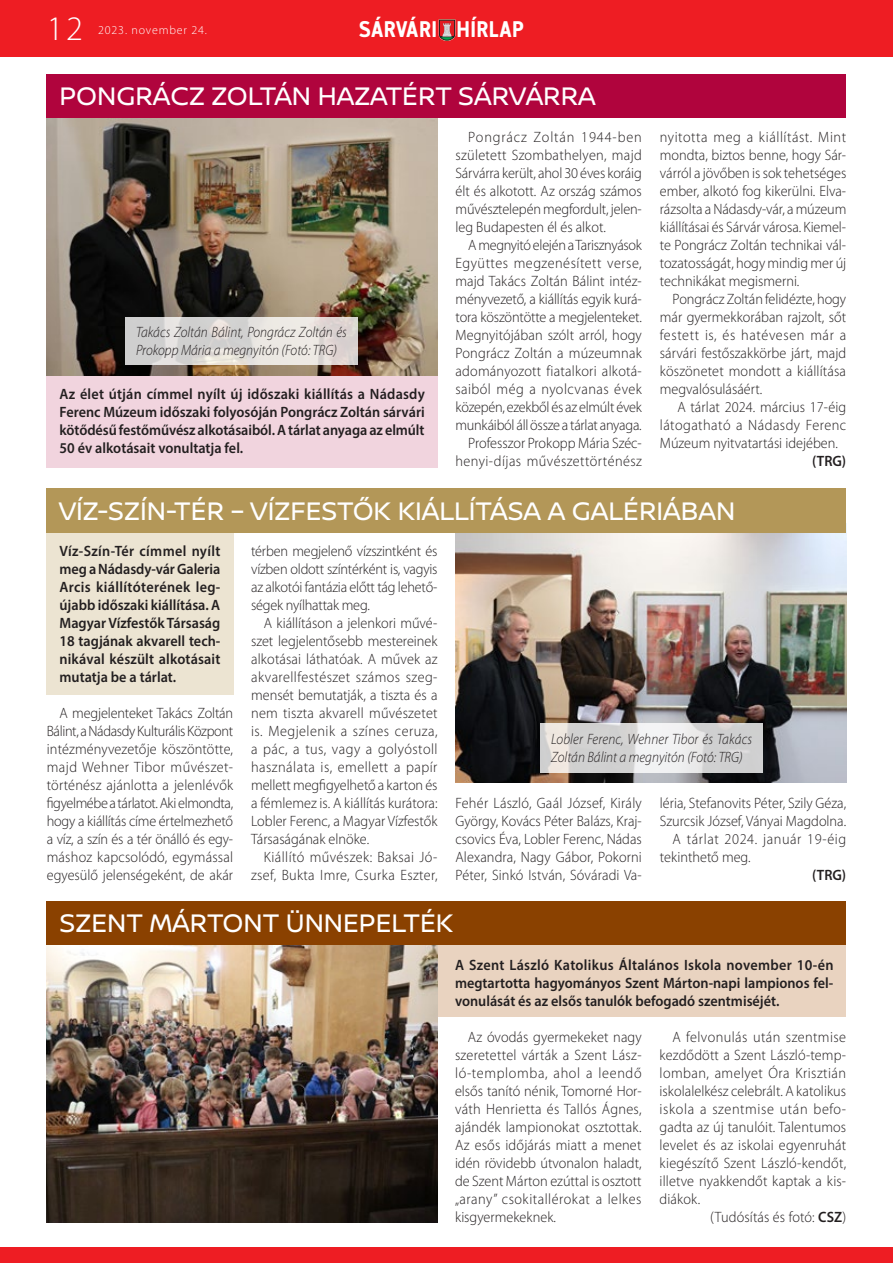
<style>
.page{position:relative;width:893px;height:1263px;background:#fff}
.page>*{position:absolute;margin:0;border:0;box-sizing:border-box;transform-origin:0 0}
.t1{font:300 34.5px "Myriad Pro";color:#fff}
._1_cim{font:27px "Nissan Brand";color:#fff}
.t2{font:900 22.65px "Finador";letter-spacing:.02em;color:#fff;scale:.85 1}
._1_szöveg{font:300 15px/18px "Myriad Pro";color:#231f20;text-align:justify;scale:.95 1}
._1_lead_3-3_mm_ketha{font:600 15px/18px "Myriad Pro";color:#231f20;text-align:justify;scale:.95 1}
._1_lead_3-3_mm{font:600 15px/18px "Myriad Pro";color:#231f20;text-align:justify;scale:.95 1}
._1_képalá{font:italic 300 15px/18px "Myriad Pro";color:#231f20;scale:.9 1}
._1_szöveg-2{font:300 15px/18px "Myriad Pro";letter-spacing:.02em;color:#231f20;text-align:right;scale:.95 1}
._1_szöveg-3{font:300 15px/18px "Myriad Pro";letter-spacing:.025em;color:#231f20;text-align:right;scale:.95 1}
._1_szöveg-4{font:300 15px/18px "Myriad Pro";letter-spacing:.04em;color:#231f20;scale:.95 1}
._1_szöveg-5{font:600 15px "Myriad Pro";color:#231f20;scale:.95 1}
.t3{font:300 12px "Myriad Pro";letter-spacing:.07em;color:#fff}
.s1{font-weight:600}
</style>
<div class="page">
<div style="left:419px;top:917px;width:427px;height:100px;background:#e9d3c0"></div>
<img style="left:47px;top:944px;width:391px;height:278px">
<div style="left:47px;top:522px;width:187px;height:173px;background:#ece4d2"></div>
<img style="left:455px;top:533px;width:391px;height:249px">
<div style="left:47px;top:364px;width:391px;height:104px;background:#f1d4de"></div>
<img style="left:47px;top:118px;width:391px;height:257px">
<div style="left:0;top:0;width:893px;height:57px;background:#ee1d23"></div>
<div style="left:0;top:1247px;width:893px;height:16px;background:#ee1d23"></div>
<svg style="left:540px;top:723px;width:223px;height:49px;fill:#d2d1d1"></svg>
<div style="left:47px;top:901px;width:799px;height:43px;background:#8a4100"></div>
<div style="left:47px;top:74px;width:799px;height:44px;background:#b0043d"></div>
<div style="left:47px;top:488px;width:799px;height:45px;background:#b39758"></div>
<svg style="left:125px;top:318px;width:233px;height:47px;background:#dedad7"></svg>
<svg style="left:439px;top:19px;width:16px;height:22px"></svg>
<h1 class="t1" style="left:47px;top:8px;width:38px">12</h1>
<p class="t3" style="left:98px;top:23px;width:110px">2023. november 24.</p>
<h3 class="t2" style="left:358px;top:13px;width:197px">SÁRVÁRI HÍRLAP</h3>
<p class="_1_cim" style="left:60px;top:77px;width:538px">PONGRÁCZ ZOLTÁN HAZATÉRT SÁRVÁRRA</p>
<p class="_1_képalá" style="left:136px;top:323px;width:236px">Takács Zoltán Bálint, Pongrácz Zoltán és<br>Prokopp Mária a megnyitón (Fotó: TRG)</p>
<p class="_1_lead_3-3_mm_ketha" style="left:60px;top:384px;width:386px">Az élet útján címmel nyílt új időszaki kiállítás a Nádasdy Ferenc Múzeum időszaki folyosóján Pongrácz Zoltán sárvári kötődésű festőművész alkotásaiból. A tárlat anyaga az elmúlt 50 év alkotásait vonultatja fel.</p>
<p class="_1_szöveg" style="left:455px;top:128px;width:198px;text-indent:13px">Pongrácz Zoltán 1944-ben született Szombathelyen, majd Sárvárra került, ahol 30 éves koráig élt és alkotott. Az ország számos művésztelepén megfordult, jelen&shy;leg Budapesten él és alkot.</p>
<p class="_1_szöveg" style="left:455px;top:236px;width:198px;text-indent:13px">A megnyitó elején a Tarisznyások Együttes megzenésített verse, majd Takács Zoltán Bálint intéz&shy;ményvezető, a kiállítás egyik kurá&shy;tora köszöntötte a megjelenteket.<br>Megnyitójában szólt arról, hogy Pongrácz Zoltán a múzeumnak adományozott fiatalkori alkotá&shy;saiból még a nyolcvanas évek közepén, ezekből és az elmúlt évek munkáiból áll össze a tárlat anyaga.</p>
<p class="_1_szöveg-2" style="left:455px;top:434px;width:198px">Professzor Prokopp Mária Széc&shy;henyi-díjas művészettörténész</p>
<p class="_1_szöveg" style="left:660px;top:128px;width:198px">nyitotta meg a kiállítást. Mint mondta, biztos benne, hogy Sár&shy;várról a jövőben is sok tehetséges ember, alkotó fog kikerülni. Elva&shy;rázsolta a Nádasdy-vár, a múzeum kiállításai és Sárvár városa. Kiemel&shy;te Pongrácz Zoltán technikai vál&shy;tozatosságát, hogy mindig mer új technikákat megismerni.</p>
<p class="_1_szöveg" style="left:660px;top:290px;width:198px;text-indent:13px">Pongrácz Zoltán felidézte, hogy már gyermekkorában rajzolt, sőt festett is, és hatévesen már a sárvári festőszakkörbe járt, majd köszönetet mondott a kiállítása megvalósulásáért.</p>
<p class="_1_szöveg" style="left:660px;top:398px;width:198px;text-indent:18px">A tárlat 2024. március 17-éig látogatható a Nádasdy Ferenc Múzeum nyitvatartási idejében.</p>
<p class="_1_szöveg-5" style="left:812px;top:452px;width:37px">(TRG)</p>
<p class="_1_cim" style="left:59px;top:492px;width:678px">VÍZ-SZÍN-TÉR – VÍZFESTŐK KIÁLLÍTÁSA A GALÉRIÁBAN</p>
<p class="_1_lead_3-3_mm" style="left:60px;top:542px;width:171px">Víz-Szín-Tér címmel nyílt meg a Nádasdy-vár Galeria Arcis kiállítóterének leg&shy;újabb időszaki kiállítása. A Magyar Vízfestők Társaság 18 tagjának akvarell tech&shy;nikával készült alkotásait mutatja be a tárlat.</p>
<p class="_1_szöveg" style="left:47px;top:704px;width:198px;text-indent:13px">A megjelenteket Takács Zoltán Bálint, a Nádasdy Kulturális Központ intézményvezetője köszöntötte, majd Wehner Tibor művészet&shy;történész ajánlotta a jelenlévők figyelmébe a tárlatot. Aki elmondta, hogy a kiállítás címe értelmezhető a víz, a szín és a tér önálló és egy&shy;máshoz kapcsolódó, egymással egyesülő jelenségeként, de akár</p>
<p class="_1_szöveg" style="left:251px;top:542px;width:198px">térben megjelenő vízszintként és vízben oldott színtérként is, vagyis az alkotói fantázia előtt tág lehető&shy;ségek nyílhattak meg.</p>
<p class="_1_szöveg" style="left:251px;top:614px;width:198px;text-indent:13px">A kiállításon a jelenkori művé&shy;szet legjelentősebb mestereinek alkotásai láthatóak. A művek az akvarellfestészet számos szeg&shy;mensét bemutatják, a tiszta és a nem tiszta akvarell művészetet is. Megjelenik a színes ceruza, a pác, a tus, vagy a golyóstoll használata is, emellett a papír mellett megfigyelhető a karton és a fémlemez is. A kiállítás kurátora:<br>Lobler Ferenc, a Magyar Vízfestők Társaságának elnöke.</p>
<p class="_1_szöveg-3" style="left:251px;top:848px;width:198px">Kiállító művészek: Baksai Jó&shy;zsef, Bukta Imre, Csurka Eszter,</p>
<p class="_1_képalá" style="left:551px;top:730px;width:225px">Lobler Ferenc, Wehner Tibor és Takács<br>Zoltán Bálint a megnyitón (Fotó: TRG)</p>
<p class="_1_szöveg" style="left:455px;top:794px;width:198px">Fehér László, Gaál József, Király György, Kovács Péter Balázs, Kraj&shy;csovics Éva, Lobler Ferenc, Nádas Alexandra, Nagy Gábor, Pokorni Péter, Sinkó István, Sóváradi Va-</p>
<p class="_1_szöveg" style="left:660px;top:794px;width:198px">léria, Stefanovits Péter, Szily Géza,<br>Szurcsik József, Ványai Magdolna.</p>
<p class="_1_szöveg-4" style="left:660px;top:830px;width:198px;text-indent:13px">A tárlat 2024. január 19-éig tekinthető meg.</p>
<p class="_1_szöveg-5" style="left:812px;top:866px;width:37px">(TRG)</p>
<p class="_1_cim" style="left:60px;top:903px;width:395px">SZENT MÁRTONT ÜNNEPELTÉK</p>
<p class="_1_lead_3-3_mm_ketha" style="left:455px;top:956px;width:400px">A Szent László Katolikus Általános Iskola november 10-én megtartotta hagyományos Szent Márton-napi lampionos fel&shy;vonulását és az elsős tanulók befogadó szentmiséjét.</p>
<p class="_1_szöveg" style="left:455px;top:1028px;width:198px;text-indent:13px">Az óvodás gyermekeket nagy szeretettel várták a Szent Lász&shy;ló-templomba, ahol a leendő elsős tanító nénik, Tomorné Hor&shy;váth Henrietta és Tallós Ágnes, ajándék lampionokat osztottak.<br>Az esős időjárás miatt a menet idén rövidebb útvonalon haladt, de Szent Márton ezúttal is osztott „arany” csokitallérokat a lelkes kisgyermekeknek.</p>
<p class="_1_szöveg" style="left:660px;top:1028px;width:198px;text-indent:13px">A felvonulás után szentmise kezdődött a Szent László-temp&shy;lomban, amelyet Óra Krisztián iskolalelkész celebrált. A katolikus iskola a szentmise után befo&shy;gadta az új tanulóit. Talentumos levelet és az iskolai egyenruhát kiegészítő Szent László-kendőt, illetve nyakkendőt kaptak a kis&shy;diákok.</p>
<p class="_1_szöveg" style="left:710px;top:1208px;width:145px">(Tudósítás és fotó: <span class="s1">CSZ</span>)</p>
</div>
